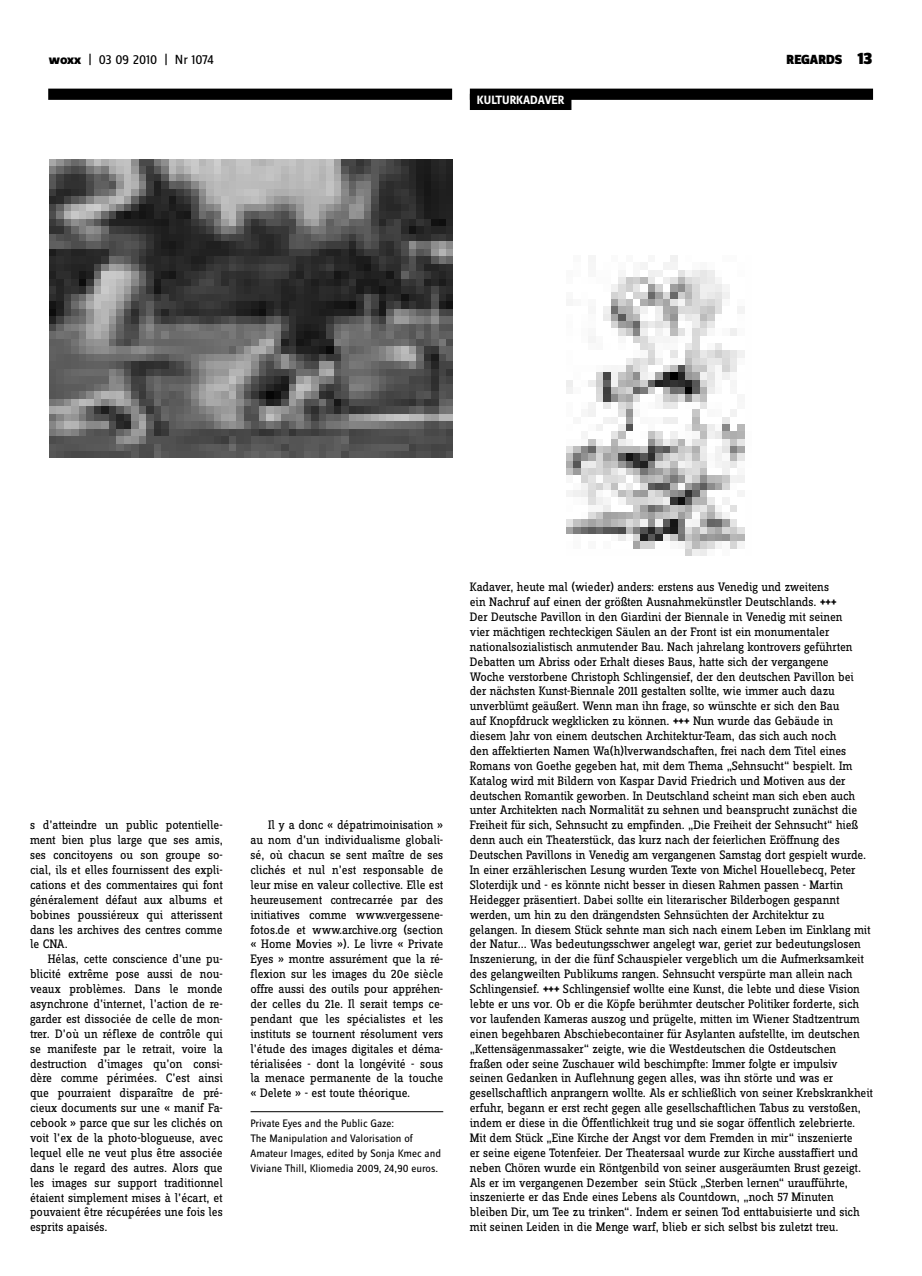
<style>
.page{position:relative;width:922px;height:1276px;background:#fff}
.page>*{position:absolute;margin:0;border:0;box-sizing:border-box;transform-origin:0 0}
.t1{font:13.75px "Zine Sans Dis";letter-spacing:-.01em;color:#000}
.t2{font:900 13.75px "Zine Sans Dis";letter-spacing:-.01em;color:#000}
.t3{font:12.75px/14.9px "Zine Slab Dis";letter-spacing:-.01em;color:#000;text-align:justify}
.t4{font:700 12.5px "Zine Sans Dis";color:#fff}
.t5{font:11.25px/15px "Zine Sans Dis";color:#000}
.s1{font-weight:800}
.s2{font-size:17.5px}
.s3{font-weight:700}
</style>
<div class="page">
<div style="left:48px;top:89px;width:404px;height:11px;background:#000"></div>
<hr style="left:250px;top:1111px;width:193px;height:1px;background:#000">
<div style="left:469px;top:89px;width:403px;height:11px;background:#000"></div>
<div style="left:469px;top:94px;width:102px;height:16px;background:#000"></div>
<img style="left:50px;top:159px;width:402px;height:298px">
<img style="left:566px;top:255px;width:179px;height:301px">
<p class="t1" style="left:49px;top:53px;width:166px"><span class="s1">woxx</span> | 03 09 2010 | Nr 1074</p>
<p class="t2" style="left:786px;top:53px;width:87px">REGARDS <span class="s2">13</span></p>
<p class="t4" style="left:477px;top:93px;width:89px">KULTURKADAVER</p>
<p class="t3" style="left:30px;top:818px;width:194px">s d’atteindre un public potentielle&shy;ment bien plus large que ses amis, ses concitoyens ou son groupe so&shy;cial, ils et elles fournissent des expli&shy;cations et des commentaires qui font généralement défaut aux albums et bobines poussiéreux qui atterissent dans les archives des centres comme le CNA.</p>
<p class="t3" style="left:30px;top:952px;width:194px;text-indent:18px">Hélas, cette conscience d’une pu&shy;blicité extrême pose aussi de nou&shy;veaux problèmes. Dans le monde asynchrone d’internet, l’action de re&shy;garder est dissociée de celle de mon&shy;trer. D’où un réflexe de contrôle qui se manifeste par le retrait, voire la destruction d’images qu’on consi&shy;dère comme périmées. C’est ainsi que pourraient disparaître de pré&shy;cieux documents sur une « manif Fa&shy;cebook » parce que sur les clichés on voit l’ex de la photo-blogueuse, avec lequel elle ne veut plus être associée dans le regard des autres. Alors que les images sur support traditionnel étaient simplement mises à l’écart, et pouvaient être récupérées une fois les esprits apaisés.</p>
<p class="t3" style="left:250px;top:818px;width:194px;text-indent:18px">Il y a donc « dépatrimoinisation » au nom d’un individualisme globali&shy;sé, où chacun se sent maître de ses clichés et nul n’est responsable de leur mise en valeur collective. Elle est heureusement contrecarrée par des initiatives comme www.vergessene&shy;fotos.de et www.archive.org (section « Home Movies »). Le livre « Private Eyes » montre assurément que la ré&shy;flexion sur les images du 20e siècle offre aussi des outils pour appréhen&shy;der celles du 21e. Il serait temps ce&shy;pendant que les spécialistes et les instituts se tournent résolument vers l’étude des images digitales et déma&shy;térialisées - dont la longévité - sous la menace permanente de la touche « Delete » - est toute théorique.</p>
<p class="t5" style="left:250px;top:1116px;width:192px">Private Eyes and the Public Gaze:<br>The Manipulation and Valorisation of Amateur Images, edited by Sonja Kmec and Viviane Thill, Kliomedia 2009, 24,90 euros.</p>
<p class="t3" style="left:469px;top:580px;width:404px;text-align:left">Kadaver, heute mal (wieder) anders: erstens aus Venedig und zweitens<br>ein Nachruf auf einen der größten Ausnahmekünstler Deutschlands. <span class="s3">+++<br></span>Der Deutsche Pavillon in den Giardini der Biennale in Venedig mit seinen<br>vier mächtigen rechteckigen Säulen an der Front ist ein monumentaler nationalsozialistisch anmutender Bau. Nach jahrelang kontrovers geführten Debatten um Abriss oder Erhalt dieses Baus, hatte sich der vergangene<br>Woche verstorbene Christoph Schlingensief, der den deutschen Pavillon bei der nächsten Kunst-Biennale 2011 gestalten sollte, wie immer auch dazu unverblümt geäußert. Wenn man ihn frage, so wünschte er sich den Bau<br>auf Knopfdruck wegklicken zu können. <span class="s3">+++</span> Nun wurde das Gebäude in<br>diesem Jahr von einem deutschen Architektur-Team, das sich auch noch<br>den affektierten Namen Wa(h)lverwandschaften, frei nach dem Titel eines Romans von Goethe gegeben hat, mit dem Thema „Sehnsucht“ bespielt. Im Katalog wird mit Bildern von Kaspar David Friedrich und Motiven aus der deutschen Romantik geworben. In Deutschland scheint man sich eben auch unter Architekten nach Normalität zu sehnen und beansprucht zunächst die Freiheit für sich, Sehnsucht zu empfinden. „Die Freiheit der Sehnsucht“ hieß denn auch ein Theaterstück, das kurz nach der feierlichen Eröffnung des Deutschen Pavillons in Venedig am vergangenen Samstag dort gespielt wurde.<br>In einer erzählerischen Lesung wurden Texte von Michel Houellebecq, Peter Sloterdijk und - es könnte nicht besser in diesen Rahmen passen - Martin Heidegger präsentiert. Dabei sollte ein literarischer Bilderbogen gespannt werden, um hin zu den drängendsten Sehnsüchten der Architektur zu gelangen. In diesem Stück sehnte man sich nach einem Leben im Einklang mit der Natur... Was bedeutungsschwer angelegt war, geriet zur bedeutungslosen Inszenierung, in der die fünf Schauspieler vergeblich um die Aufmerksamkeit des gelangweilten Publikums rangen. Sehnsucht verspürte man allein nach Schlingensief. <span class="s3">+++</span> Schlingensief wollte eine Kunst, die lebte und diese Vision lebte er uns vor. Ob er die Köpfe berühmter deutscher Politiker forderte, sich vor laufenden Kameras auszog und prügelte, mitten im Wiener Stadtzentrum einen begehbaren Abschiebecontainer für Asylanten aufstellte, im deutschen „Kettensägenmassaker“ zeigte, wie die Westdeutschen die Ostdeutschen<br>fraßen oder seine Zuschauer wild beschimpfte: Immer folgte er impulsiv seinen Gedanken in Auflehnung gegen alles, was ihn störte und was er gesellschaftlich anprangern wollte. Als er schließlich von seiner Krebskrankheit erfuhr, begann er erst recht gegen alle gesellschaftlichen Tabus zu verstoßen, indem er diese in die Öffentlichkeit trug und sie sogar öffentlich zelebrierte.<br>Mit dem Stück „Eine Kirche der Angst vor dem Fremden in mir“ inszenierte<br>er seine eigene Totenfeier. Der Theatersaal wurde zur Kirche ausstaffiert und neben Chören wurde ein Röntgenbild von seiner ausgeräumten Brust gezeigt.<br>Als er im vergangenen Dezember sein Stück „Sterben lernen“ uraufführte, inszenierte er das Ende eines Lebens als Countdown, „noch 57 Minuten bleiben Dir, um Tee zu trinken“. Indem er seinen Tod enttabuisierte und sich mit seinen Leiden in die Menge warf, blieb er sich selbst bis zuletzt treu.</p>
</div>
